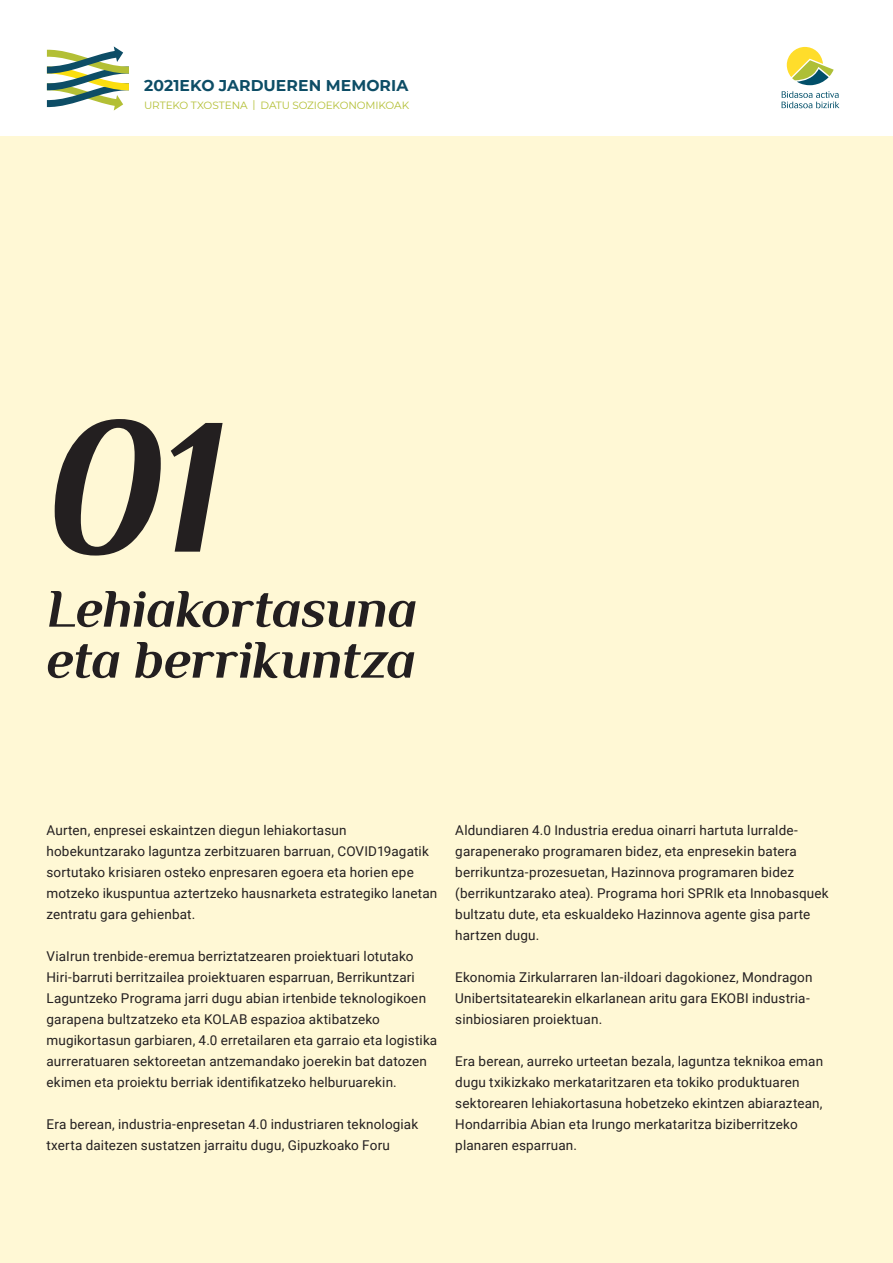
<style>
.page{position:relative;width:893px;height:1263px;background:#fff}
.page>*{position:absolute;margin:0;border:0;box-sizing:border-box;transform-origin:0 0}
.t1{font:italic 700 195px "Philosopher";color:#231f20}
.t2{font:italic 700 54px/51px "Philosopher";letter-spacing:-.005em;color:#231f20}
.t3{font:700 15.6px "Montserrat";letter-spacing:.005em;color:#0d4d66}
.t4{font:13.5px/21px "Roboto";letter-spacing:.01em;color:#231f20}
.t5{font:10.5px "Montserrat";letter-spacing:-.01em;color:#b3bf35}
</style>
<div class="page">
<svg style="left:47px;top:46px;width:82px;height:65px"></svg>
<div style="left:0;top:136px;width:893px;height:1127px;background:#fff8d5"></div>
<svg style="left:782px;top:46px;width:57px;height:62px"></svg>
<p class="t3" style="left:144px;top:74px;width:266px">2021EKO JARDUEREN MEMORIA</p>
<p class="t5" style="left:144px;top:98px;width:267px">URTEKO TXOSTENA | DATU SOZIOEKONOMIKOAK</p>
<h1 class="t1" style="left:46px;top:353px;width:179px">01</h1>
<h2 class="t2" style="left:46px;top:582px;width:372px">Lehiakortasuna eta berrikuntza</h2>
<p class="t4" style="left:46px;top:819px;width:392px">Aurten, enpresei eskaintzen diegun lehiakortasun hobekuntzarako laguntza zerbitzuaren barruan, COVID19agatik sortutako krisiaren osteko enpresaren egoera eta horien epe motzeko ikuspuntua aztertzeko hausnarketa estrategiko lanetan zentratu gara gehienbat.</p>
<p class="t4" style="left:46px;top:945px;width:392px">ViaIrun trenbide-eremua berriztatzearen proiektuari lotutako Hiri-barruti berritzailea proiektuaren esparruan, Berrikuntzari Laguntzeko Programa jarri dugu abian irtenbide teknologikoen garapena bultzatzeko eta KOLAB espazioa aktibatzeko mugikortasun garbiaren, 4.0 erretailaren eta garraio eta logistika aurreratuaren sektoreetan antzemandako joerekin bat datozen ekimen eta proiektu berriak identifikatzeko helburuarekin.</p>
<p class="t4" style="left:46px;top:1113px;width:373px">Era berean, industria-enpresetan 4.0 industriaren teknologiak txerta daitezen sustatzen jarraitu dugu, Gipuzkoako Foru</p>
<p class="t4" style="left:455px;top:819px;width:375px">Aldundiaren 4.0 Industria eredua oinarri hartuta lurralde&shy;garapenerako programaren bidez, eta enpresekin batera berrikuntza-prozesuetan, Hazinnova programaren bidez (berrikuntzarako atea). Programa hori SPRIk eta Innobasquek bultzatu dute, eta eskualdeko Hazinnova agente gisa parte hartzen dugu.</p>
<p class="t4" style="left:455px;top:966px;width:359px">Ekonomia Zirkularraren lan-ildoari dagokionez, Mondragon<br>Unibertsitatearekin elkarlanean aritu gara EKOBI industria&shy;sinbiosiaren proiektuan.</p>
<p class="t4" style="left:455px;top:1050px;width:369px">Era berean, aurreko urteetan bezala, laguntza teknikoa eman dugu txikizkako merkataritzaren eta tokiko produktuaren sektorearen lehiakortasuna hobetzeko ekintzen abiaraztean, Hondarribia Abian eta Irungo merkataritza biziberritzeko planaren esparruan.</p>
</div>
